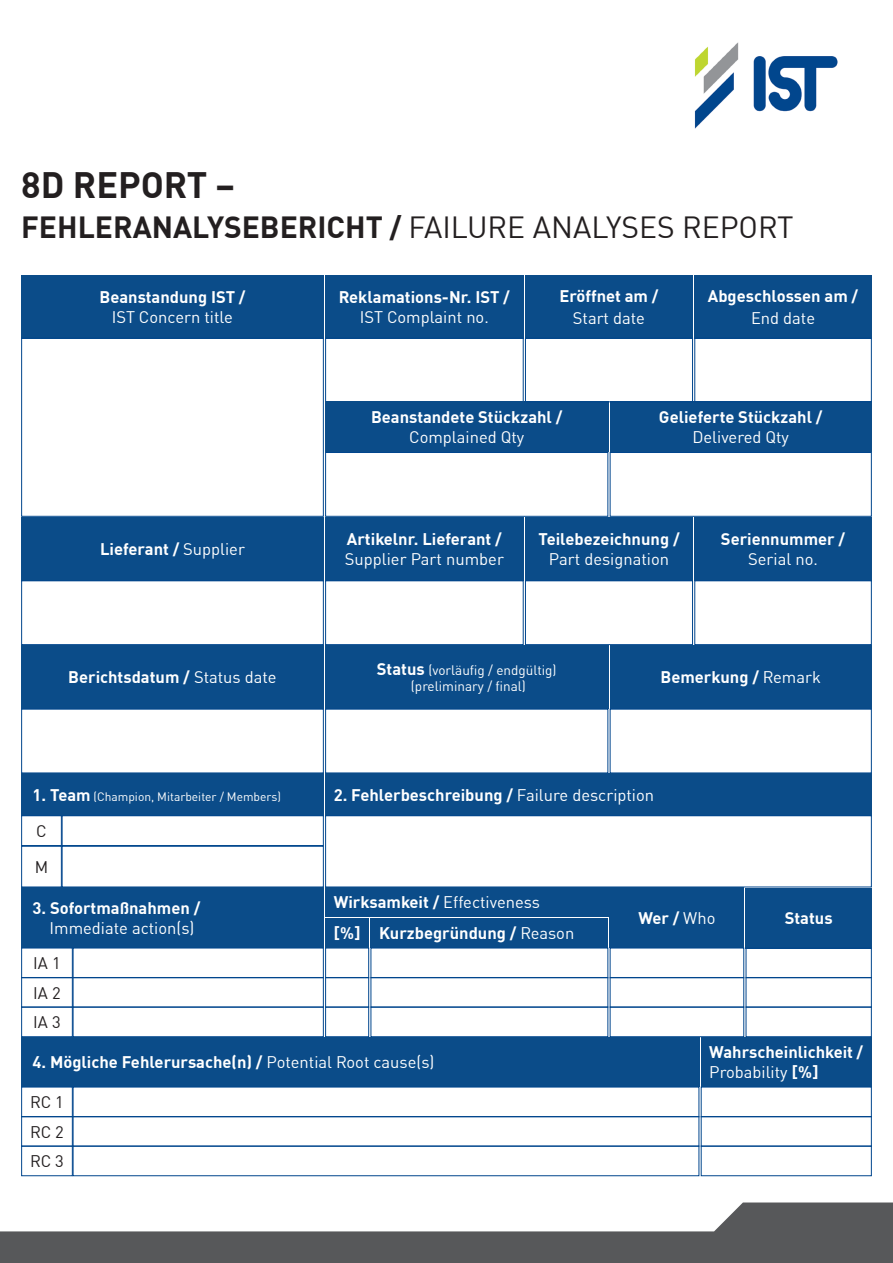
<style>
.page{position:relative;width:893px;height:1263px;background:#fff}
.page>*{position:absolute;margin:0;border:0;box-sizing:border-box;transform-origin:0 0}
.t1{font:700 36px "DIN Offc Pro";color:#231f20}
.t2{font:700 30px "DIN Offc Pro";color:#231f20}
.t3{font:700 16.5px/19.8px "DIN Offc Pro";color:#fff}
.t4{font:16.5px "DIN Offc Pro";color:#fff}
.t5{font:16.5px/29.4px "DIN Offc Pro";letter-spacing:-.005em;color:#231f20}
.t6{font:13.5px/16.2px "DIN Offc Pro";color:#fff;text-align:center}
.t7{font:12px "DIN Offc Pro";color:#fff}
.s1{font-weight:400}
.s2{font-weight:700;font-size:16.5px}
.s3{font-weight:700}
</style>
<div class="page">
<svg style="left:0;top:1202px;width:893px;height:61px;fill:#57585a"></svg>
<img style="left:694px;top:42px;width:144px;height:87px">
<div style="left:21px;top:275px;width:303px;height:64px;background:#0b4c89"></div>
<div style="left:325px;top:275px;width:199px;height:64px;background:#0b4c89"></div>
<div style="left:525px;top:275px;width:168px;height:64px;background:#0b4c89"></div>
<div style="left:694px;top:275px;width:178px;height:64px;background:#0b4c89"></div>
<div style="left:21px;top:338px;width:303px;height:179px;border:1px solid #01468d"></div>
<div style="left:325px;top:338px;width:199px;height:64px;border:1px solid #01468d"></div>
<div style="left:325px;top:401px;width:283px;height:51px;background:#0b4c89"></div>
<div style="left:610px;top:401px;width:262px;height:51px;background:#0b4c89"></div>
<div style="left:525px;top:338px;width:168px;height:64px;border:1px solid #01468d"></div>
<div style="left:694px;top:338px;width:178px;height:64px;border:1px solid #01468d"></div>
<div style="left:325px;top:452px;width:283px;height:65px;border:1px solid #01468d"></div>
<div style="left:610px;top:452px;width:262px;height:65px;border:1px solid #01468d"></div>
<div style="left:21px;top:517px;width:303px;height:63px;background:#0b4c89"></div>
<div style="left:325px;top:517px;width:199px;height:63px;background:#0b4c89"></div>
<div style="left:525px;top:517px;width:168px;height:63px;background:#0b4c89"></div>
<div style="left:694px;top:517px;width:178px;height:63px;background:#0b4c89"></div>
<div style="left:325px;top:580px;width:199px;height:65px;border:1px solid #01468d"></div>
<div style="left:525px;top:580px;width:168px;height:65px;border:1px solid #01468d"></div>
<div style="left:694px;top:580px;width:178px;height:65px;border:1px solid #01468d"></div>
<div style="left:21px;top:580px;width:303px;height:65px;border:1px solid #01468d"></div>
<div style="left:21px;top:645px;width:303px;height:64px;background:#0b4c89"></div>
<div style="left:325px;top:645px;width:283px;height:64px;background:#0b4c89"></div>
<div style="left:610px;top:645px;width:262px;height:64px;background:#0b4c89"></div>
<div style="left:21px;top:773px;width:303px;height:42px;background:#0b4c89"></div>
<div style="left:325px;top:773px;width:547px;height:42px;background:#0b4c89"></div>
<div style="left:62px;top:815px;width:262px;height:31px;border:1px solid #01468d"></div>
<div style="left:62px;top:846px;width:262px;height:41px;border:1px solid #01468d"></div>
<div style="left:21px;top:815px;width:41px;height:31px;border:1px solid #01468d"></div>
<div style="left:21px;top:846px;width:41px;height:41px;border:1px solid #01468d"></div>
<div style="left:325px;top:815px;width:547px;height:72px;border:1px solid #01468d"></div>
<div style="left:21px;top:887px;width:303px;height:61px;background:#0b4c89"></div>
<div style="left:325px;top:887px;width:283px;height:30px;background:#0b4c89"></div>
<div style="left:21px;top:948px;width:52px;height:30px;border:1px solid #01468d"></div>
<div style="left:325px;top:948px;width:44px;height:30px;border:1px solid #01468d"></div>
<div style="left:325px;top:918px;width:44px;height:30px;background:#0b4c89"></div>
<div style="left:371px;top:918px;width:237px;height:30px;background:#0b4c89"></div>
<div style="left:610px;top:887px;width:134px;height:61px;background:#0b4c89"></div>
<div style="left:746px;top:888px;width:126px;height:60px;background:#0b4c89"></div>
<div style="left:746px;top:948px;width:126px;height:30px;border:1px solid #01468d"></div>
<div style="left:73px;top:977px;width:251px;height:31px;border:1px solid #01468d"></div>
<div style="left:21px;top:977px;width:52px;height:31px;border:1px solid #01468d"></div>
<div style="left:325px;top:977px;width:44px;height:31px;border:1px solid #01468d"></div>
<div style="left:371px;top:977px;width:237px;height:31px;border:1px solid #01468d"></div>
<div style="left:610px;top:977px;width:134px;height:31px;border:1px solid #01468d"></div>
<div style="left:746px;top:977px;width:126px;height:31px;border:1px solid #01468d"></div>
<div style="left:73px;top:1006px;width:251px;height:31px;border:1px solid #01468d"></div>
<div style="left:21px;top:1006px;width:52px;height:31px;border:1px solid #01468d"></div>
<div style="left:325px;top:1006px;width:44px;height:31px;border:1px solid #01468d"></div>
<div style="left:371px;top:1006px;width:237px;height:31px;border:1px solid #01468d"></div>
<div style="left:610px;top:1006px;width:134px;height:31px;border:1px solid #01468d"></div>
<div style="left:746px;top:1006px;width:126px;height:31px;border:1px solid #01468d"></div>
<div style="left:21px;top:1037px;width:678px;height:50px;background:#0b4c89"></div>
<div style="left:701px;top:1037px;width:171px;height:50px;background:#0b4c89"></div>
<div style="left:21px;top:1087px;width:52px;height:30px;border:1px solid #01468d"></div>
<div style="left:73px;top:1116px;width:626px;height:31px;border:1px solid #01468d"></div>
<div style="left:21px;top:1116px;width:52px;height:31px;border:1px solid #01468d"></div>
<div style="left:701px;top:1116px;width:171px;height:31px;border:1px solid #01468d"></div>
<div style="left:73px;top:1145px;width:626px;height:31px;border:1px solid #01468d"></div>
<div style="left:21px;top:1145px;width:52px;height:31px;border:1px solid #01468d"></div>
<div style="left:701px;top:1145px;width:171px;height:31px;border:1px solid #01468d"></div>
<h1 class="t1" style="left:21px;top:156px;width:216px">8D REPORT –</h1>
<h2 class="t2" style="left:21px;top:204px;width:774px">FEHLERANALYSEBERICHT / <span class="s1">FAILURE ANALYSES REPORT</span></h2>
<p class="t3" style="left:100px;top:286px;width:147px">Beanstandung IST /</p>
<p class="t4" style="left:112px;top:304px;width:123px">IST Concern title</p>
<p class="t3" style="left:100px;top:538px;width:146px">Lieferant / <span class="s1">Supplier</span></p>
<p class="t3" style="left:339px;top:286px;width:172px">Reklamations-Nr. IST /</p>
<p class="t4" style="left:360px;top:304px;width:130px">IST Complaint no.</p>
<p class="t3" style="left:559px;top:285px;width:101px">Eröffnet am /</p>
<p class="t4" style="left:573px;top:305px;width:74px">Start date</p>
<p class="t3" style="left:708px;top:285px;width:152px">Abgeschlossen am /</p>
<p class="t4" style="left:751px;top:305px;width:66px">End date</p>
<p class="t3" style="left:371px;top:406px;width:193px">Beanstandete Stückzahl /</p>
<p class="t4" style="left:409px;top:424px;width:116px">Complained Qty</p>
<p class="t3" style="left:659px;top:406px;width:165px">Gelieferte Stückzahl /</p>
<p class="t4" style="left:692px;top:424px;width:98px">Delivered Qty</p>
<p class="t3" style="left:347px;top:528px;width:156px">Artikelnr. Lieferant /</p>
<p class="t4" style="left:345px;top:546px;width:161px">Supplier Part number</p>
<p class="t3" style="left:538px;top:528px;width:143px">Teilebezeichnung /</p>
<p class="t4" style="left:549px;top:546px;width:122px">Part designation</p>
<p class="t3" style="left:721px;top:528px;width:126px">Seriennummer /</p>
<p class="t4" style="left:748px;top:546px;width:71px">Serial no.</p>
<p class="t3" style="left:68px;top:666px;width:210px">Berichtsdatum / <span class="s1">Status date</span></p>
<p class="t6" style="left:377px;top:661px;width:181px"><span class="s2">Status</span> (vorläufig / endgültig) (preliminary / final)</p>
<p class="t3" style="left:660px;top:666px;width:162px">Bemerkung / <span class="s1">Remark</span></p>
<p class="t7" style="left:33px;top:787px;width:250px"><span class="s2">1. Team</span> (Champion, Mitarbeiter / Members)</p>
<p class="t3" style="left:334px;top:784px;width:322px">2. Fehlerbeschreibung / <span class="s1">Failure description</span></p>
<p class="t5" style="left:35px;top:812px;width:15px;line-height:36px">C<br>M</p>
<p class="t3" style="left:33px;top:897px;width:169px">3. Sofortmaßnahmen /</p>
<p class="t4" style="left:50px;top:915px;width:146px">Immediate action(s)</p>
<p class="t4" style="left:334px;top:890px;width:208px"><span class="s3">Wirksamkeit /</span> Effectiveness</p>
<p class="t3" style="left:638px;top:907px;width:78px">Wer / <span class="s1">Who</span></p>
<p class="t3" style="left:785px;top:907px;width:49px">Status</p>
<p class="t3" style="left:334px;top:922px;width:242px">[%] Kurzbegründung / <span class="s1">Reason</span></p>
<p class="t5" style="left:33px;top:947px;width:29px">IA 1</p>
<p class="t5" style="left:33px;top:977px;width:29px">IA 2<br>IA 3</p>
<p class="t3" style="left:33px;top:1051px;width:403px">4. Mögliche Fehlerursache(n) / <span class="s1">Potential Root cause(s)</span></p>
<p class="t3" style="left:709px;top:1041px;width:155px">Wahrscheinlichkeit /<br><span class="s1">Probability</span> [%]</p>
<p class="t5" style="left:30px;top:1086px;width:35px;text-align:justify">RC 1<br>RC 2<br>RC 3</p>
</div>
